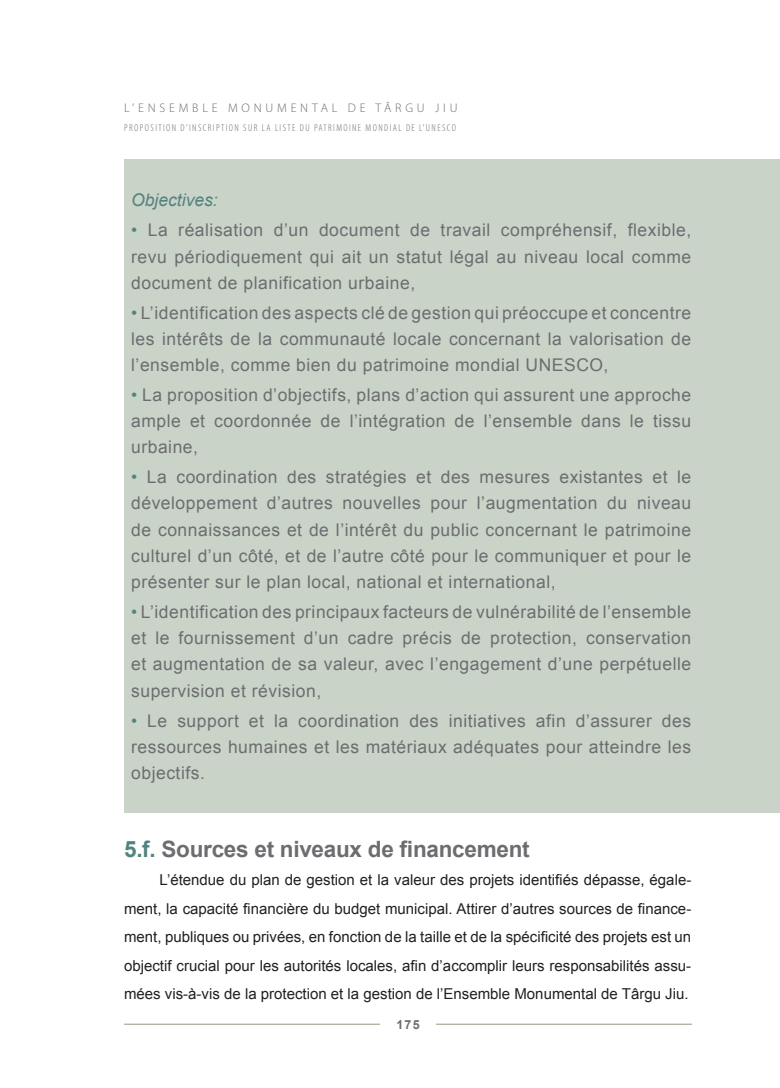
<style>
.page{position:relative;width:780px;height:1088px;background:#fff}
.page>*{position:absolute;margin:0;border:0;box-sizing:border-box;transform-origin:0 0}
.t1{font:700 22.5px "Arial";letter-spacing:-.01em;color:#6c6d70}
.t2{font:17.5px/26.2px "Arial";letter-spacing:.03em;color:#6c6d70;text-align:justify}
.t3{font:italic 17.5px "Arial";color:#53837f}
.t4{font:15px/28.5px "Arial";color:#231f20;text-align:justify}
.t5{font:300 12.5px "Myriad Pro";letter-spacing:.305em;color:#6c6d70}
.t6{font:700 12.5px "Arial";color:#6c6d70}
.t7{font:300 condensed 10px "Myriad Pro";letter-spacing:.14em;color:#6c6d70}
.s1{color:#53837f}
</style>
<div class="page">
<hr style="left:436px;top:1024px;width:256px;height:1px;background:#999584">
<hr style="left:124px;top:1024px;width:256px;height:1px;background:#999584">
<div style="left:124px;top:159px;width:656px;height:654px;background:#cad3c8"></div>
<p class="t5" style="left:124px;top:101px;width:335px">L’ENSEMBLE MONUMENTAL DE TÂRGU JIU</p>
<p class="t7" style="left:124px;top:122px;width:333px">PROPOSITION D’INSCRIPTION SUR LA LISTE DU PATRIMOINE MONDIAL DE L’UNESCO</p>
<p class="t3" style="left:131px;top:189px;width:88px">Objectives:</p>
<p class="t2" style="left:131px;top:217px;width:561px"><span class="s1">•</span> La réalisation d’un document de travail compréhensif, flexible, revu périodiquement qui ait un statut légal au niveau local comme document de planification urbaine,</p>
<p class="t2" style="left:131px;top:299px;width:561px"><span class="s1">•</span> L’identification des aspects clé de gestion qui préoccupe et concentre les intérêts de la communauté locale concernant la valorisation de l’ensemble, comme bien du patrimoine mondial UNESCO,</p>
<p class="t2" style="left:131px;top:382px;width:561px"><span class="s1">•</span> La proposition d’objectifs, plans d’action qui assurent une approche ample et coordonnée de l’intégration de l’ensemble dans le tissu urbaine,</p>
<p class="t2" style="left:131px;top:464px;width:561px"><span class="s1">•</span> La coordination des stratégies et des mesures existantes et le développement d’autres nouvelles pour l’augmentation du niveau de connaissances et de l’intérêt du public concernant le patrimoine culturel d’un côté, et de l’autre côté pour le communiquer et pour le présenter sur le plan local, national et international,</p>
<p class="t2" style="left:131px;top:599px;width:561px"><span class="s1">•</span> L’identification des principaux facteurs de vulnérabilité de l’ensemble et le fournissement d’un cadre précis de protection, conservation et augmentation de sa valeur, avec l’engagement d’une perpétuelle supervision et révision,</p>
<p class="t2" style="left:131px;top:707px;width:561px"><span class="s1">•</span> Le support et la coordination des initiatives afin d’assurer des ressources humaines et les matériaux adéquates pour atteindre les objectifs.</p>
<p class="t1" style="left:124px;top:834px;width:407px"><span class="s1">5.f.</span> Sources et niveaux de financement</p>
<p class="t4" style="left:124px;top:866px;width:568px;text-indent:35px">L’étendue du plan de gestion et la valeur des projets identifiés dépasse, égale&shy;ment, la capacité financière du budget municipal. Attirer d’autres sources de finance&shy;ment, publiques ou privées, en fonction de la taille et de la spécificité des projets est un objectif crucial pour les autorités locales, afin d’accomplir leurs responsabilités assu&shy;mées vis-à-vis de la protection et la gestion de l’Ensemble Monumental de Târgu Jiu.</p>
<p class="t6" style="left:396px;top:1016px;width:25px">175</p>
</div>
